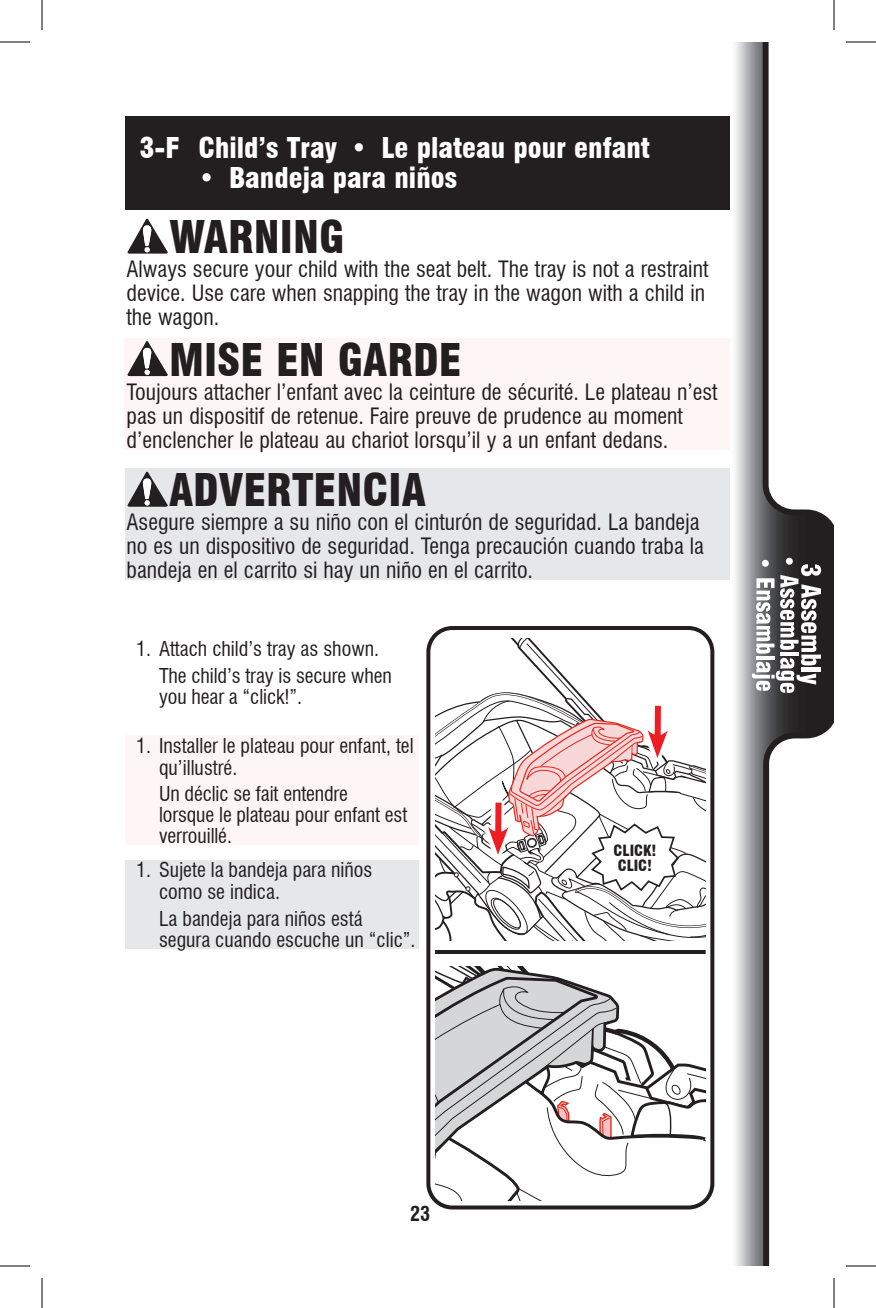
<style>
.page{position:relative;width:876px;height:1308px;background:#fff}
.page>*{position:absolute;margin:0;border:0;box-sizing:border-box;transform-origin:0 0}
.BODY_LT_-_11-12{font:900 condensed 44px "Swiss 721 BT";color:#231f20}
.BANNER_-_14-15{font:900 condensed 28px "Swiss 721 BT";color:#fff}
.BODY_LT_-_11-12-2{font:condensed 22px/24px "Swiss 721 BT";color:#231f20}
.Copy-Steps{font:condensed 20px/21px "Swiss 721 BT";color:#231f20}
.t1{font:700 condensed 20px "Swiss 721 BT";color:#231f20}
.Snap{font:900 condensed 15.2px/15.2px "Swiss 721 BT";color:#231f20}
</style>
<div class="page">
<div style="left:125px;top:116px;width:612px;height:94px;background:#231f20"></div>
<svg style="left:128px;top:219px;width:40px;height:35px"></svg>
<div style="left:125px;top:338px;width:610px;height:112px;background:#fef5f6"></div>
<svg style="left:128px;top:341px;width:40px;height:35px"></svg>
<div style="left:125px;top:468px;width:612px;height:112px;background:#e6e7e9"></div>
<svg style="left:128px;top:472px;width:40px;height:35px"></svg>
<div style="left:125px;top:736px;width:294px;height:109px;background:#fef5f6"></div>
<div style="left:125px;top:860px;width:294px;height:89px;background:#e6e7e9"></div>
<div style="left:426px;top:626px;width:288px;height:583px;border:4px solid #231f20;border-radius:24px"></div>
<hr style="left:435px;top:950px;width:271px;height:4px;background:#231f20">
<svg style="left:435px;top:966px;width:271px;height:234px"></svg>
<svg style="left:435px;top:638px;width:271px;height:303px"></svg>
<img style="left:730px;top:42px;width:33px;height:1224px">
<svg style="left:763px;top:42px;width:71px;height:1224px"></svg>
<hr style="left:831px;top:536px;width:3px;height:174px;background:#231f20">
<svg style="left:752px;top:558px;width:69px;height:135px"></svg>
<hr style="left:0;top:42px;width:30px;height:1px;background:#000">
<hr style="left:846px;top:42px;width:30px;height:1px;background:#000">
<hr style="left:0;top:1266px;width:30px;height:1px;background:#000">
<hr style="left:846px;top:1266px;width:30px;height:1px;background:#000">
<hr style="left:42px;top:0;width:1px;height:30px;background:#000">
<hr style="left:42px;top:1278px;width:1px;height:30px;background:#000">
<hr style="left:834px;top:0;width:1px;height:30px;background:#000">
<hr style="left:834px;top:1278px;width:1px;height:30px;background:#000">
<p class="BANNER_-_14-15" style="left:140px;top:131px;width:512px">3-F Child’s Tray • Le plateau pour enfant</p>
<p class="BANNER_-_14-15" style="left:199px;top:161px;width:260px">• Bandeja para niños</p>
<p class="BODY_LT_-_11-12" style="left:169px;top:211px;width:177px">WARNING</p>
<p class="BODY_LT_-_11-12-2" style="left:127px;top:257px;width:583px">Always secure your child with the seat belt. The tray is not a restraint device. Use care when snapping the tray in the wagon with a child in the wagon.</p>
<p class="BODY_LT_-_11-12" style="left:169px;top:333px;width:294px">MISE EN GARDE</p>
<p class="BODY_LT_-_11-12-2" style="left:127px;top:380px;width:593px">Toujours attacher l’enfant avec la ceinture de sécurité. Le plateau n’est pas un dispositif de retenue. Faire preuve de prudence au moment d’enclencher le plateau au chariot lorsqu’il y a un enfant dedans.</p>
<p class="BODY_LT_-_11-12" style="left:169px;top:464px;width:258px">ADVERTENCIA</p>
<p class="BODY_LT_-_11-12-2" style="left:127px;top:510px;width:579px">Asegure siempre a su niño con el cinturón de seguridad. La bandeja no es un dispositivo de seguridad. Tenga precaución cuando traba la bandeja en el carrito si hay un niño en el carrito.</p>
<p class="Copy-Steps" style="left:136px;top:638px;width:245px">1. Attach child’s tray as shown.</p>
<p class="Copy-Steps" style="left:159px;top:665px;width:234px">The child’s tray is secure when you hear a “click!”.</p>
<p class="Copy-Steps" style="left:159px;top:734px;width:256px;line-height:22px;text-indent:-23px">1. Installer le plateau pour enfant, tel qu’illustré.</p>
<p class="Copy-Steps" style="left:159px;top:784px;width:250px">Un déclic se fait entendre lorsque le plateau pour enfant est verrouillé.</p>
<p class="Copy-Steps" style="left:159px;top:859px;width:215px;line-height:22px;text-indent:-23px">1. Sujete la bandeja para niños como se indica.</p>
<p class="Copy-Steps" style="left:159px;top:908px;width:258px">La bandeja para niños está segura cuando escuche un “clic”.</p>
<p class="t1" style="left:410px;top:1202px;width:21px">23</p>
<p class="Snap" style="left:614px;top:843px;width:44px">CLICK!<br>CLIC!</p>
</div>
